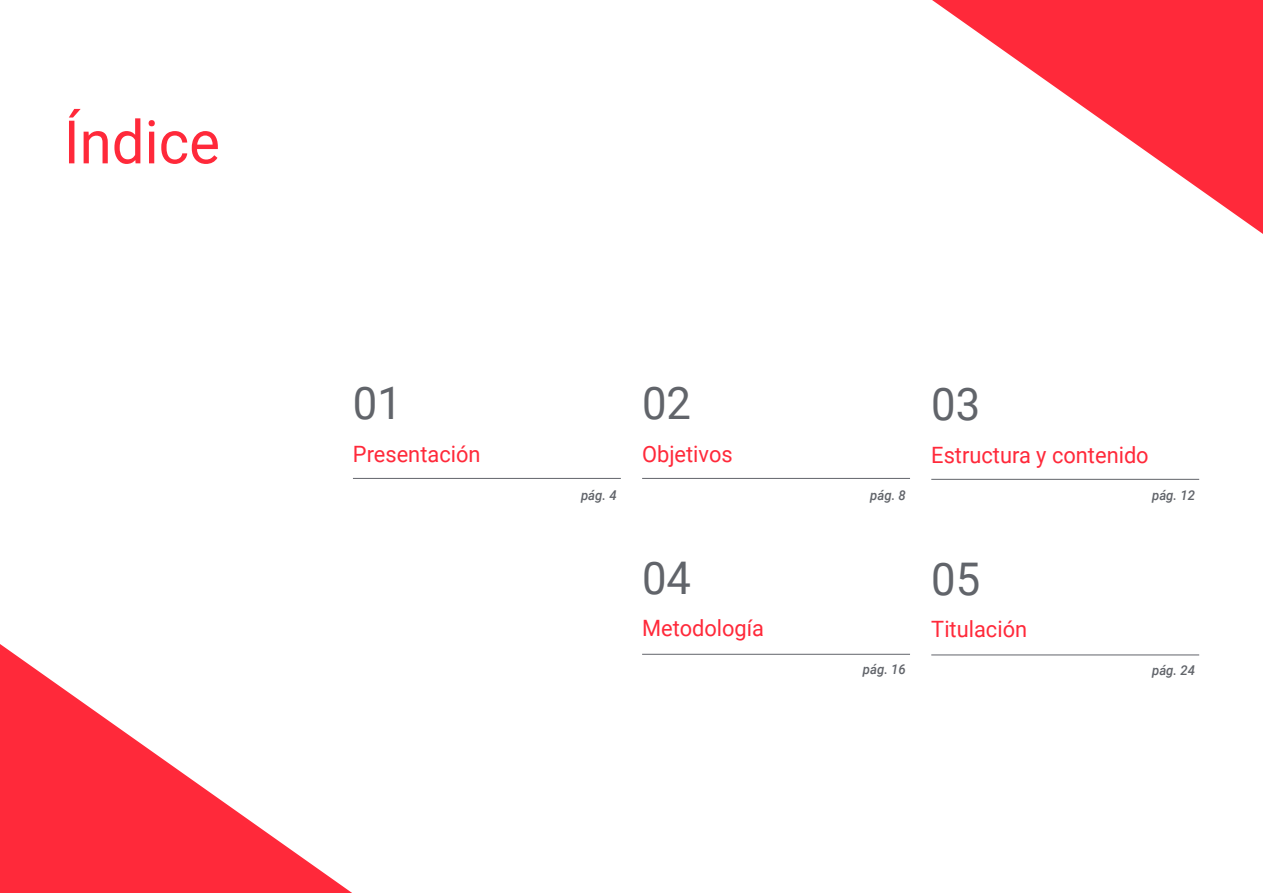
<style>
.page{position:relative;width:1263px;height:893px;background:#fff}
.page>*{position:absolute;margin:0;border:0;box-sizing:border-box;transform-origin:0 0}
.t1{font:60px "Roboto";color:#ff293a}
.t2{font:45px "Roboto";color:#61646a}
.t3{font:22.5px "Roboto";color:#ff293a}
.t4{font:italic 500 13.5px "Roboto";color:#61646a}
</style>
<div class="page">
<svg style="left:0;top:644px;width:352px;height:249px"></svg>
<svg style="left:932px;top:0;width:331px;height:234px"></svg>
<hr style="left:353px;top:478px;width:268px;height:1px;background:#61646a">
<hr style="left:642px;top:478px;width:268px;height:1px;background:#61646a">
<hr style="left:642px;top:654px;width:268px;height:1px;background:#61646a">
<hr style="left:931px;top:655px;width:268px;height:1px;background:#61646a">
<hr style="left:931px;top:479px;width:268px;height:1px;background:#61646a">
<h1 class="t1" style="left:64px;top:100px;width:158px">Índice</h1>
<h2 class="t2" style="left:353px;top:372px;width:51px">01</h2>
<h2 class="t2" style="left:642px;top:372px;width:51px">02</h2>
<h2 class="t2" style="left:931px;top:373px;width:51px">03</h2>
<p class="t3" style="left:353px;top:438px;width:129px">Presentación</p>
<p class="t3" style="left:642px;top:438px;width:92px">Objetivos</p>
<p class="t3" style="left:931px;top:439px;width:219px">Estructura y contenido</p>
<p class="t4" style="left:581px;top:485px;width:37px">pág. 4</p>
<p class="t4" style="left:870px;top:485px;width:37px">pág. 8</p>
<h2 class="t2" style="left:642px;top:547px;width:51px">04</h2>
<h2 class="t2" style="left:931px;top:547px;width:51px">05</h2>
<p class="t3" style="left:642px;top:613px;width:123px">Metodología</p>
<p class="t3" style="left:931px;top:613px;width:97px">Titulación</p>
<p class="t4" style="left:1152px;top:486px;width:44px">pág. 12</p>
<p class="t4" style="left:863px;top:660px;width:44px">pág. 16</p>
<p class="t4" style="left:1152px;top:661px;width:44px">pág. 24</p>
</div>
